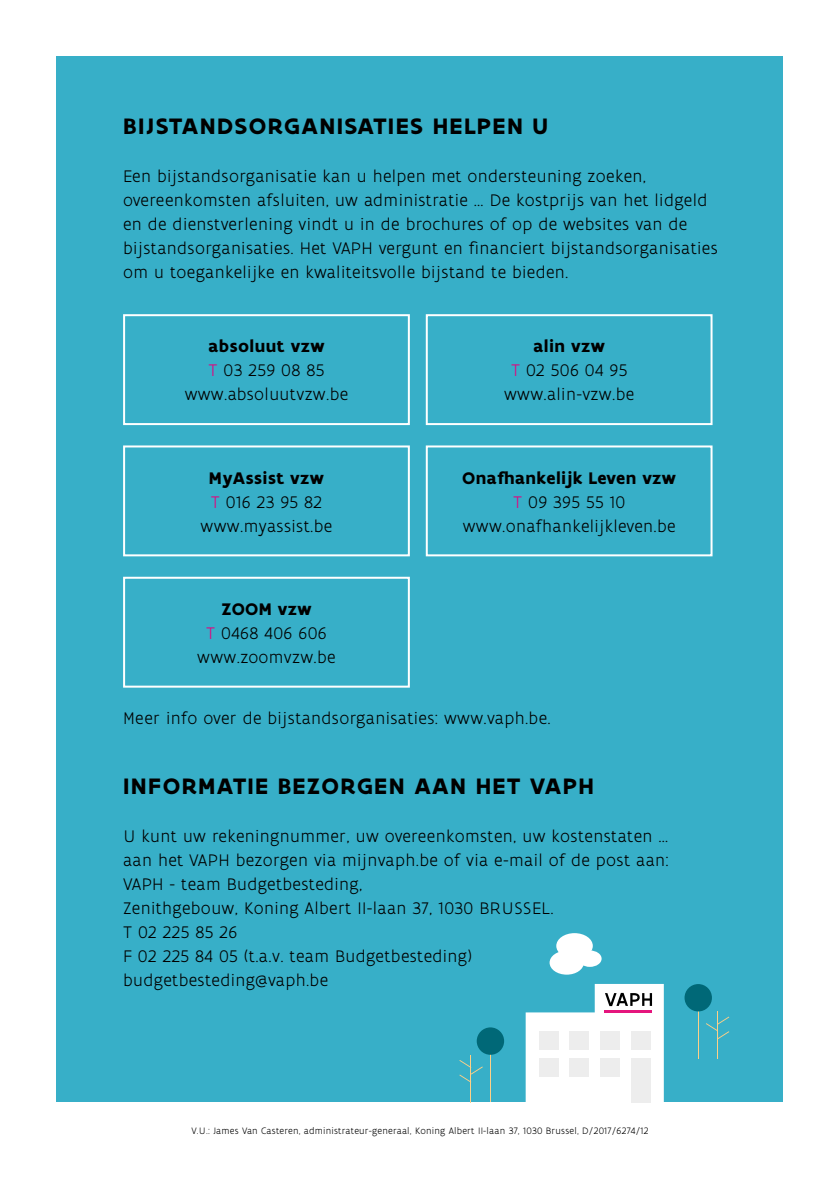
<style>
.page{position:relative;width:840px;height:1191px;background:#fff}
.page>*{position:absolute;margin:0;border:0;box-sizing:border-box;transform-origin:0 0}
.t1{font:700 24px "Flanders Art Sans";letter-spacing:.055em;color:#000}
.t2{font:300 18px/24px "Flanders Art Sans";letter-spacing:.02em;color:#000;text-align:center}
.t3{font:300 10px "Flanders Art Sans";letter-spacing:.02em;color:#000}
.s1{font-weight:700}
.s2{color:#e6007d}
</style>
<div class="page">
<div style="left:57px;top:57px;width:725px;height:1045px;background:#37afc8"></div>
<div style="left:123px;top:314px;width:286px;height:111px;border:2px solid #fff"></div>
<div style="left:425px;top:314px;width:287px;height:111px;border:2px solid #fff"></div>
<div style="left:425px;top:445px;width:287px;height:111px;border:2px solid #fff"></div>
<div style="left:123px;top:577px;width:286px;height:110px;border:2px solid #fff"></div>
<div style="left:123px;top:445px;width:286px;height:111px;border:2px solid #fff"></div>
<hr style="left:470px;top:1055px;width:1px;height:47px;background:#fdd087">
<svg style="left:459px;top:1060px;width:23px;height:22px"></svg>
<hr style="left:489px;top:1039px;width:1px;height:63px;background:#fdd087">
<div style="left:476px;top:1027px;width:28px;height:27px;background:#006877;border-radius:50%"></div>
<hr style="left:716px;top:1011px;width:1px;height:48px;background:#fdd087">
<svg style="left:706px;top:1016px;width:23px;height:23px"></svg>
<hr style="left:697px;top:996px;width:1px;height:63px;background:#fdd087">
<div style="left:684px;top:984px;width:27px;height:27px;background:#006877;border-radius:50%"></div>
<svg style="left:525px;top:984px;width:138px;height:118px;background:#dcebef"></svg>
<hr style="left:604px;top:1010px;width:47px;height:2px;background:#e5157d">
<div style="left:577px;top:950px;width:24px;height:17px;background:#fff;border-radius:50%"></div>
<div style="left:556px;top:933px;width:36px;height:25px;background:#fff;border-radius:50%"></div>
<div style="left:549px;top:950px;width:34px;height:24px;background:#fff;border-radius:50%"></div>
<h1 class="t1" style="left:123px;top:111px;width:426px">BIJSTANDSORGANISATIES HELPEN U</h1>
<p class="t2" style="left:123px;top:164px;width:596px;text-align:left">Een bijstandsorganisatie kan u helpen met ondersteuning zoeken, overeenkomsten afsluiten, uw administratie … De kostprijs van het lidgeld en de dienstverlening vindt u in de brochures of op de websites van de bijstandsorganisaties. Het VAPH vergunt en financiert bijstandsorganisaties om u toegankelijke en kwaliteitsvolle bijstand te bieden.</p>
<p class="t2" style="left:185px;top:335px;width:165px"><span class="s1">absoluut vzw<br></span><span class="s2">T</span> 03 259 08 85 www.absoluutvzw.be</p>
<p class="t2" style="left:504px;top:335px;width:132px"><span class="s1">alin vzw<br></span><span class="s2">T</span> 02 506 04 95 www.alin-vzw.be</p>
<p class="t2" style="left:200px;top:466px;width:133px"><span class="s1">MyAssist vzw<br></span><span class="s2">T</span> 016 23 95 82 www.myassist.be</p>
<p class="t2" style="left:197px;top:597px;width:140px"><span class="s1">ZOOM vzw<br></span><span class="s2">T</span> 0468 406 606 www.zoomvzw.be</p>
<p class="t2" style="left:462px;top:466px;width:215px"><span class="s1">Onafhankelijk Leven vzw<br></span><span class="s2">T</span> 09 395 55 10 www.onafhankelijkleven.be</p>
<p class="t2" style="left:123px;top:706px;width:429px">Meer info over de bijstandsorganisaties: www.vaph.be.</p>
<h1 class="t1" style="left:123px;top:771px;width:472px">INFORMATIE BEZORGEN AAN HET VAPH</h1>
<p class="t2" style="left:123px;top:824px;width:547px;text-align:left">U kunt uw rekeningnummer, uw overeenkomsten, uw kostenstaten … aan het VAPH bezorgen via mijnvaph.be of via e-mail of de post aan:<br>VAPH - team Budgetbesteding,<br>Zenithgebouw, Koning Albert II-laan 37, 1030 BRUSSEL.<br>T 02 225 85 26<br>F 02 225 84 05 (t.a.v. team Budgetbesteding) budgetbesteding@vaph.be</p>
<p class="t3" style="left:191px;top:1125px;width:458px">V.U.: James Van Casteren, administrateur-generaal, Koning Albert II-laan 37, 1030 Brussel, D/2017/6274/12</p>
</div>
